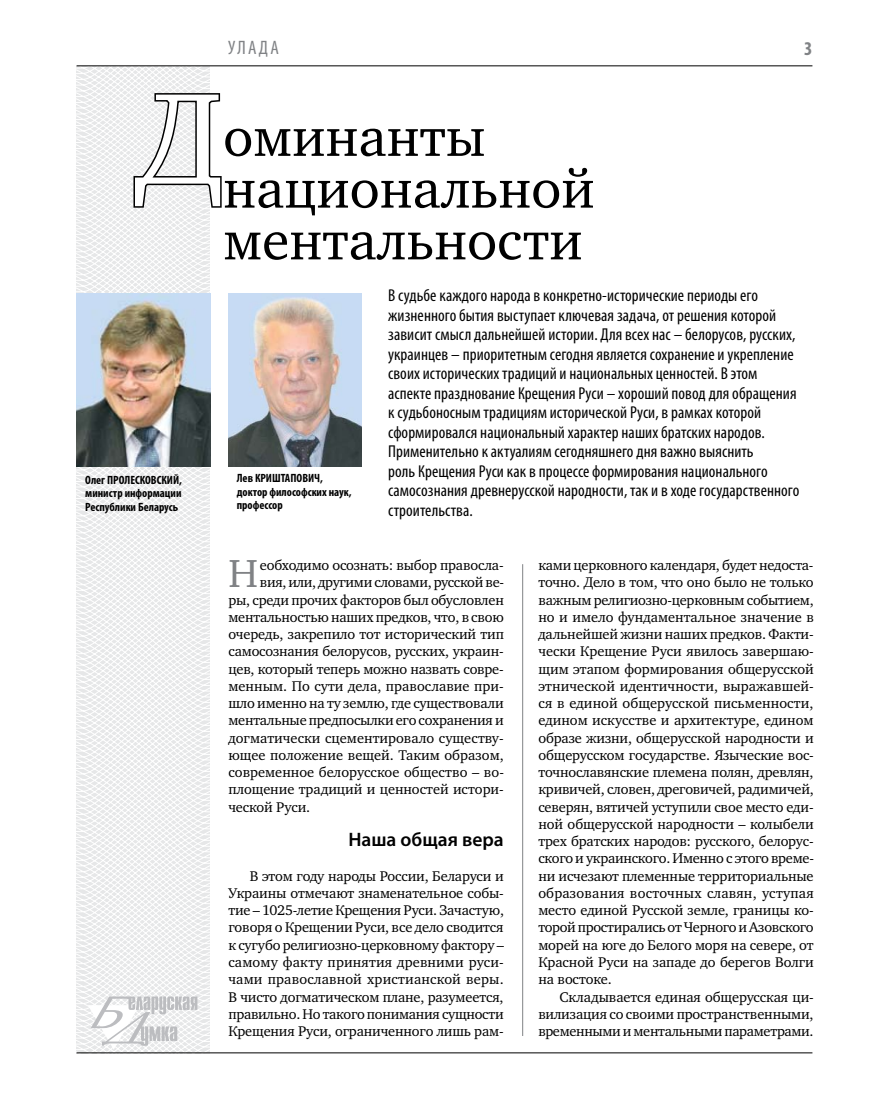
<style>
.page{position:relative;width:872px;height:1106px;background:#fff}
.page>*{position:absolute;margin:0;border:0;box-sizing:border-box;transform-origin:0 0}
.t1{font:132.6px "Charter C";color:#fff}
.t2{font:55.5px/51.8px "Charter C";color:#000}
.t3{font:40.05px "Charter C";color:#808285}
.t4{font:600 19.5px "Myriad Pro";color:#000}
.t5{font:condensed 19.5px "Myriad Pro";color:#808285}
.t6{font:700 condensed 19.5px "Myriad Pro";color:#808285}
.t7{font:condensed 17.25px/19.5px "Myriad Pro";letter-spacing:.005em;color:#000}
.t8{font:14.4px/17.2px "Charter C";letter-spacing:-.01em;color:#000;text-align:justify}
.t9{font:700 condensed 12px/13.5px "Myriad Pro";color:#000}
</style>
<div class="page">
<hr style="left:522px;top:564px;width:1px;height:472px;background:#808285">
<svg style="left:76px;top:65px;width:192px;height:989px"></svg>
<svg style="left:132px;top:92px;width:91px;height:117px"></svg>
<img style="left:228px;top:294px;width:133px;height:172px">
<img style="left:77px;top:294px;width:133px;height:172px">
<svg style="left:88px;top:996px;width:109px;height:53px"></svg>
<hr style="left:77px;top:65px;width:735px;height:1px;background:#000">
<hr style="left:77px;top:1052px;width:735px;height:1px;background:#000">
<h3 class="t5" style="left:228px;top:36px;width:52px">Улада</h3>
<h3 class="t6" style="left:804px;top:37px;width:10px">3</h3>
<h1 class="t1" style="left:136px;top:65px;width:89px">Д</h1>
<h2 class="t2" style="left:223px;top:112px;width:373px">оминанты национальной ментальности</h2>
<p class="t7" style="left:388px;top:286px;width:413px">В судьбе каждого народа в конкретно-исторические периоды его жизненного бытия выступает ключевая задача, от решения которой зависит смысл дальнейшей истории. Для всех нас – белорусов, русских, украинцев – приоритетным сегодня является сохранение и укрепление своих исторических традиций и национальных ценностей. В этом аспекте празднование Крещения Руси – хороший повод для обращения к судьбоносным традициям исторической Руси, в рамках которой сформировался национальный характер наших братских народов.<br>Применительно к актуалиям сегодняшнего дня важно выяснить<br>роль Крещения Руси как в процессе формирования национального самосознания древнерусской народности, так и в ходе государственного строительства.</p>
<p class="t9" style="left:85px;top:473px;width:98px;text-align:justify">Олег ПРОЛЕСКОВСКИЙ, министр информации Республики Беларусь</p>
<p class="t9" style="left:237px;top:471px;width:116px">Лев КРИШТАПОВИЧ, доктор философских наук, профессор</p>
<h3 class="t3" style="left:228px;top:551px;width:31px">Н</h3>
<p class="t8" style="left:260px;top:556px;width:245px">еобходимо осознать: выбор правосла-</p>
<p class="t8" style="left:260px;top:574px;width:245px">вия, или, другими словами, русской ве-</p>
<p class="t8" style="left:228px;top:591px;width:277px">ры, среди прочих факторов был обусловлен</p>
<p class="t8" style="left:228px;top:608px;width:277px">ментальностью наших предков, что, в свою</p>
<p class="t8" style="left:228px;top:625px;width:277px">очередь, закрепило тот исторический тип</p>
<p class="t8" style="left:228px;top:643px;width:277px">самосознания белорусов, русских, украин-</p>
<p class="t8" style="left:228px;top:660px;width:277px">цев, который теперь можно назвать совре-</p>
<p class="t8" style="left:228px;top:677px;width:277px">менным. По сути дела, православие при-</p>
<p class="t8" style="left:228px;top:694px;width:277px">шло именно на ту землю, где существовали</p>
<p class="t8" style="left:228px;top:712px;width:277px">ментальные предпосылки его сохранения и</p>
<p class="t8" style="left:228px;top:729px;width:277px">догматически сцементировало существу-</p>
<p class="t8" style="left:228px;top:746px;width:277px">ющее положение вещей. Таким образом,</p>
<p class="t8" style="left:228px;top:763px;width:277px">современное белорусское общество – во-</p>
<p class="t8" style="left:228px;top:781px;width:277px">площение традиций и ценностей истори-</p>
<p class="t8" style="left:228px;top:798px;width:83px">ческой Руси.</p>
<h3 class="t4" style="left:348px;top:827px;width:157px">Наша общая вера</h3>
<p class="t8" style="left:228px;top:867px;width:277px;text-indent:21px">В этом году народы России, Беларуси и Украины отмечают знаменательное собы&shy;тие – 1025-летие Крещения Руси. Зачастую, говоря о Крещении Руси, все дело сводится к сугубо религиозно-церковному фактору – самому факту принятия древними руси&shy;чами православной христианской веры.<br>В чисто догматическом плане, разумеется, правильно. Но такого понимания сущности Крещения Руси, ограниченного лишь рам-</p>
<p class="t8" style="left:538px;top:556px;width:277px">ками церковного календаря, будет недоста&shy;точно. Дело в том, что оно было не только важным религиозно-церковным событием, но и имело фундаментальное значение в дальнейшей жизни наших предков. Факти&shy;чески Крещение Руси явилось завершаю&shy;щим этапом формирования общерусской этнической идентичности, выражавшей&shy;ся в единой общерусской письменности, едином искусстве и архитектуре, едином образе жизни, общерусской народности и общерусском государстве. Языческие вос&shy;точнославянские племена полян, древлян, кривичей, словен, дреговичей, радимичей, северян, вятичей уступили свое место еди&shy;ной общерусской народности – колыбели трех братских народов: русского, белорус&shy;ского и украинского. Именно с этого време&shy;ни исчезают племенные территориальные образования восточных славян, уступая место единой Русской земле, границы ко&shy;торой простирались от Черного и Азовского морей на юге до Белого моря на севере, от Красной Руси на западе до берегов Волги на востоке.</p>
<p class="t8" style="left:538px;top:988px;width:277px;text-indent:21px">Складывается единая общерусская ци&shy;вилизация со своими пространственными, временными и ментальными параметрами.</p>
</div>
